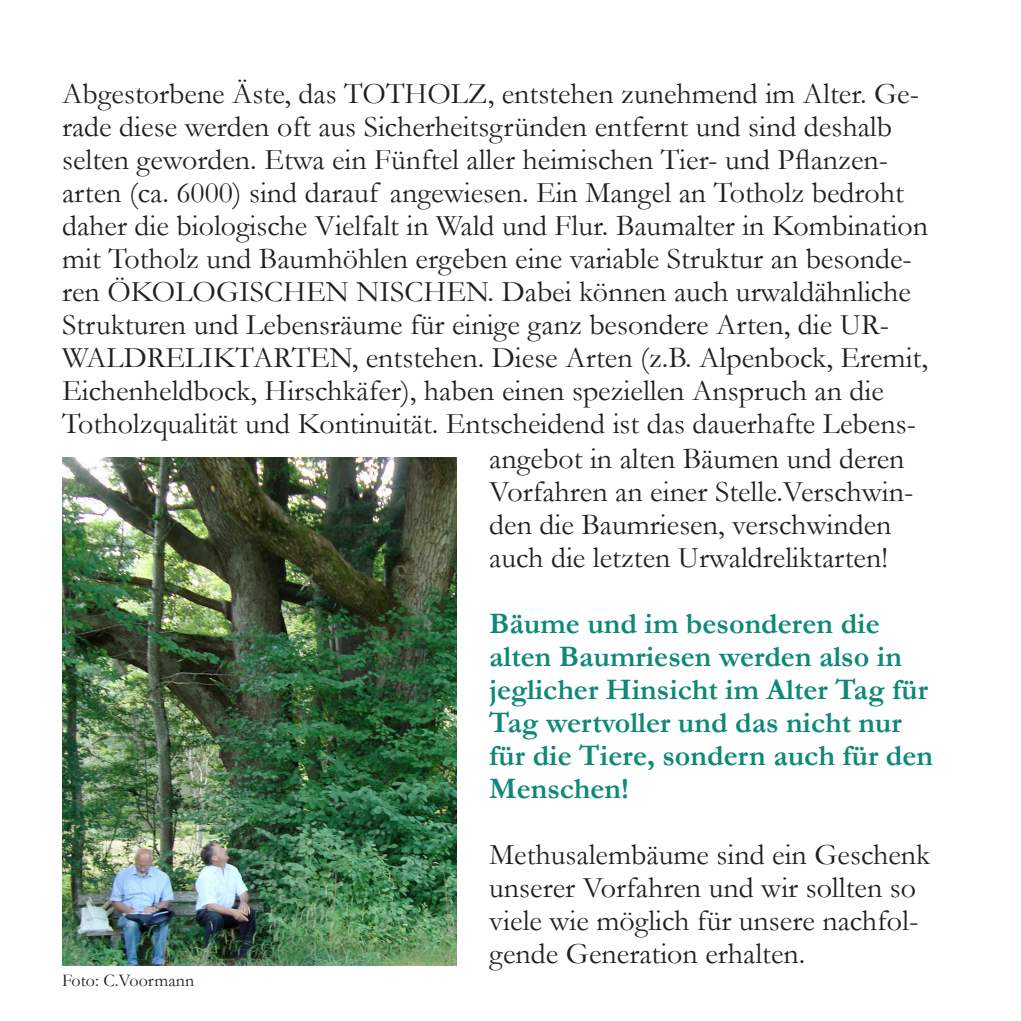
<style>
.page{position:relative;width:1021px;height:1021px;background:#fff}
.page>*{position:absolute;margin:0;border:0;box-sizing:border-box;transform-origin:0 0}
.t1{font:30px/33px "Garamond";color:#231f20}
.t2{font:700 30px/33px "Garamond";color:#0e8879}
.t3{font:18px "Garamond";color:#231f20}
</style>
<div class="page">
<img style="left:62px;top:457px;width:394px;height:508px">
<p class="t1" style="left:62px;top:77px;width:858px">Abgestorbene Äste, das TOTHOLZ, entstehen zunehmend im Alter. Ge-</p>
<p class="t1" style="left:62px;top:110px;width:831px">rade diese werden oft aus Sicherheitsgründen entfernt und sind deshalb</p>
<p class="t1" style="left:62px;top:143px;width:827px">selten geworden. Etwa ein Fünftel aller heimischen Tier- und Pflanzen-</p>
<p class="t1" style="left:62px;top:176px;width:843px">arten (ca. 6000) sind darauf angewiesen. Ein Mangel an Totholz bedroht</p>
<p class="t1" style="left:62px;top:209px;width:867px">daher die biologische Vielfalt in Wald und Flur. Baumalter in Kombination</p>
<p class="t1" style="left:62px;top:242px;width:851px">mit Totholz und Baumhöhlen ergeben eine variable Struktur an besonde-</p>
<p class="t1" style="left:62px;top:275px;width:850px">ren ÖKOLOGISCHEN NISCHEN. Dabei können auch urwaldähnliche</p>
<p class="t1" style="left:62px;top:308px;width:828px">Strukturen und Lebensräume für einige ganz besondere Arten, die UR-</p>
<p class="t1" style="left:62px;top:341px;width:867px">WALDRELIKTARTEN, entstehen. Diese Arten (z.B. Alpenbock, Eremit,</p>
<p class="t1" style="left:62px;top:374px;width:823px">Eichenheldbock, Hirschkäfer), haben einen speziellen Anspruch an die</p>
<p class="t1" style="left:62px;top:407px;width:855px">Totholzqualität und Kontinuität. Entscheidend ist das dauerhafte Lebens-</p>
<p class="t1" style="left:489px;top:442px;width:417px">angebot in alten Bäumen und deren</p>
<p class="t1" style="left:489px;top:475px;width:426px">Vorfahren an einer Stelle.Verschwin-</p>
<p class="t1" style="left:489px;top:508px;width:404px">den die Baumriesen, verschwinden</p>
<p class="t1" style="left:489px;top:541px;width:400px">auch die letzten Urwaldreliktarten!</p>
<p class="t2" style="left:489px;top:606px;width:445px">Bäume und im besonderen die alten Baumriesen werden also in jeglicher Hinsicht im Alter Tag für<br>Tag wertvoller und das nicht nur für die Tiere, sondern auch für den<br>Menschen!</p>
<p class="t3" style="left:62px;top:969px;width:134px">Foto: C.Voormann</p>
<p class="t1" style="left:489px;top:838px;width:442px">Methusalembäume sind ein Geschenk unserer Vorfahren und wir sollten so viele wie möglich für unsere nachfol&shy;gende Generation erhalten.</p>
</div>
